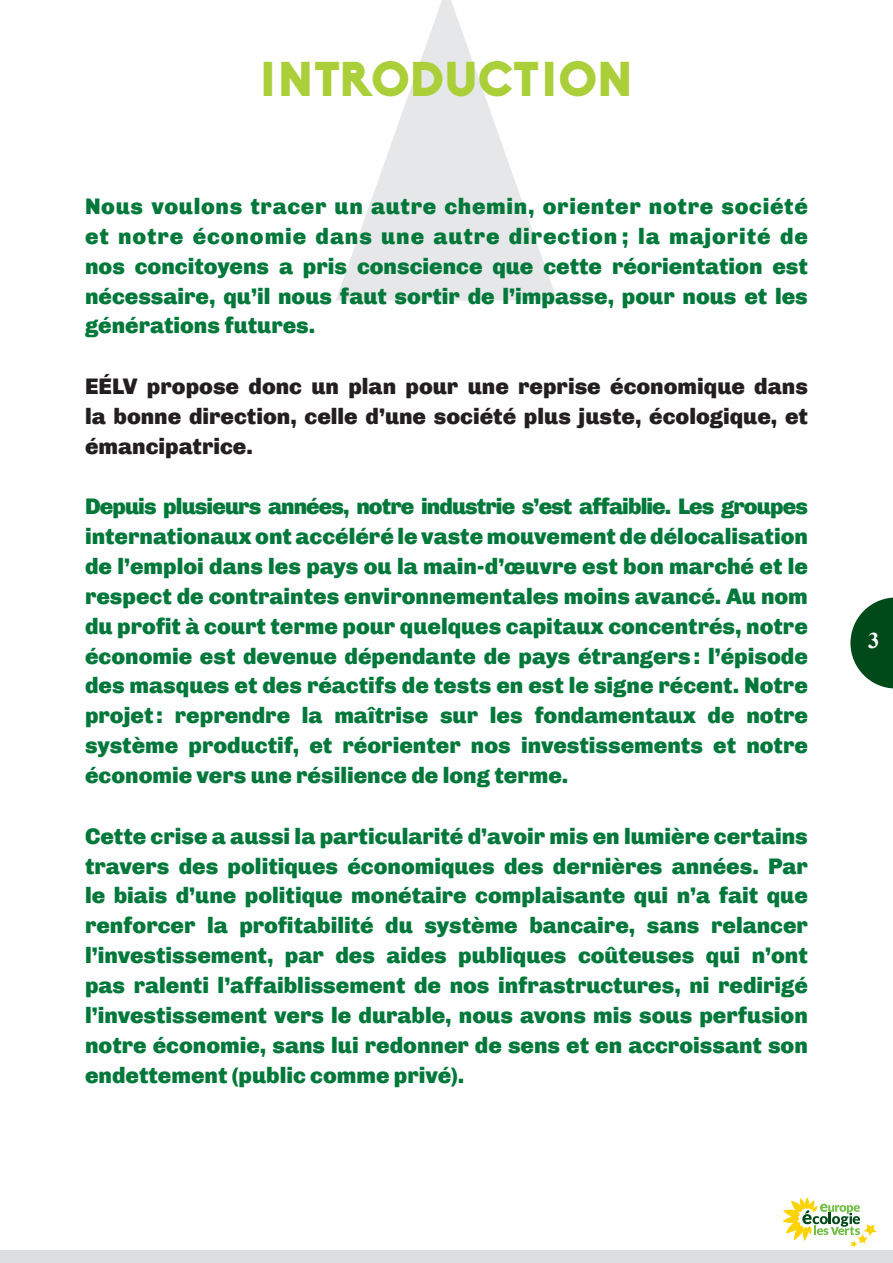
<style>
.page{position:relative;width:893px;height:1263px;background:#fff}
.page>*{position:absolute;margin:0;border:0;box-sizing:border-box;transform-origin:0 0}
.t1{font:900 48px "Biko";color:#abcf38}
.t2{font:900 22.5px/30px "Chivo";color:#00783a;text-align:justify}
.t3{font:900 22.5px/30px "Chivo";color:#231f20;text-align:justify}
.t4{font:700 22.5px "Times New Roman";color:#fff}
</style>
<div class="page">
<svg style="left:336px;top:0;width:221px;height:300px;fill:#e6e7e9"></svg>
<svg style="left:782px;top:1197px;width:94px;height:50px"></svg>
<div style="left:0;top:1250px;width:893px;height:13px;background:#dcdddf"></div>
<svg style="left:850px;top:597px;width:43px;height:91px"></svg>
<h1 class="t1" style="left:260px;top:49px;width:375px">INTRODUCTION</h1>
<p class="t2" style="left:85px;top:191px;width:724px">Nous voulons tracer un autre chemin, orienter notre société et notre économie dans une autre direction ; la majorité de nos concitoyens a pris conscience que cette réorientation est nécessaire, qu’il nous faut sortir de l’impasse, pour nous et les générations futures.</p>
<p class="t3" style="left:85px;top:371px;width:724px">EÉLV propose donc un plan pour une reprise économique dans la bonne direction, celle d’une société plus juste, écologique, et émancipatrice.</p>
<p class="t2" style="left:85px;top:491px;width:724px">Depuis plusieurs années, notre industrie s’est affaiblie. Les groupes internationaux ont accéléré le vaste mouvement de délocalisation de l’emploi dans les pays ou la main-d’œuvre est bon marché et le respect de contraintes environnementales moins avancé. Au nom du profit à court terme pour quelques capitaux concentrés, notre économie est devenue dépendante de pays étrangers: l’épisode des masques et des réactifs de tests en est le signe récent. Notre projet : reprendre la maîtrise sur les fondamentaux de notre système productif, et réorienter nos investissements et notre économie vers une résilience de long terme.</p>
<p class="t2" style="left:85px;top:821px;width:724px">Cette crise a aussi la particularité d’avoir mis en lumière certains travers des politiques économiques des dernières années. Par le biais d’une politique monétaire complaisante qui n’a fait que renforcer la profitabilité du système bancaire, sans relancer l’investissement, par des aides publiques coûteuses qui n’ont pas ralenti l’affaiblissement de nos infrastructures, ni redirigé l’investissement vers le durable, nous avons mis sous perfusion notre économie, sans lui redonner de sens et en accroissant son endettement (public comme privé).</p>
<p class="t4" style="left:868px;top:625px;width:13px">3</p>
</div>
